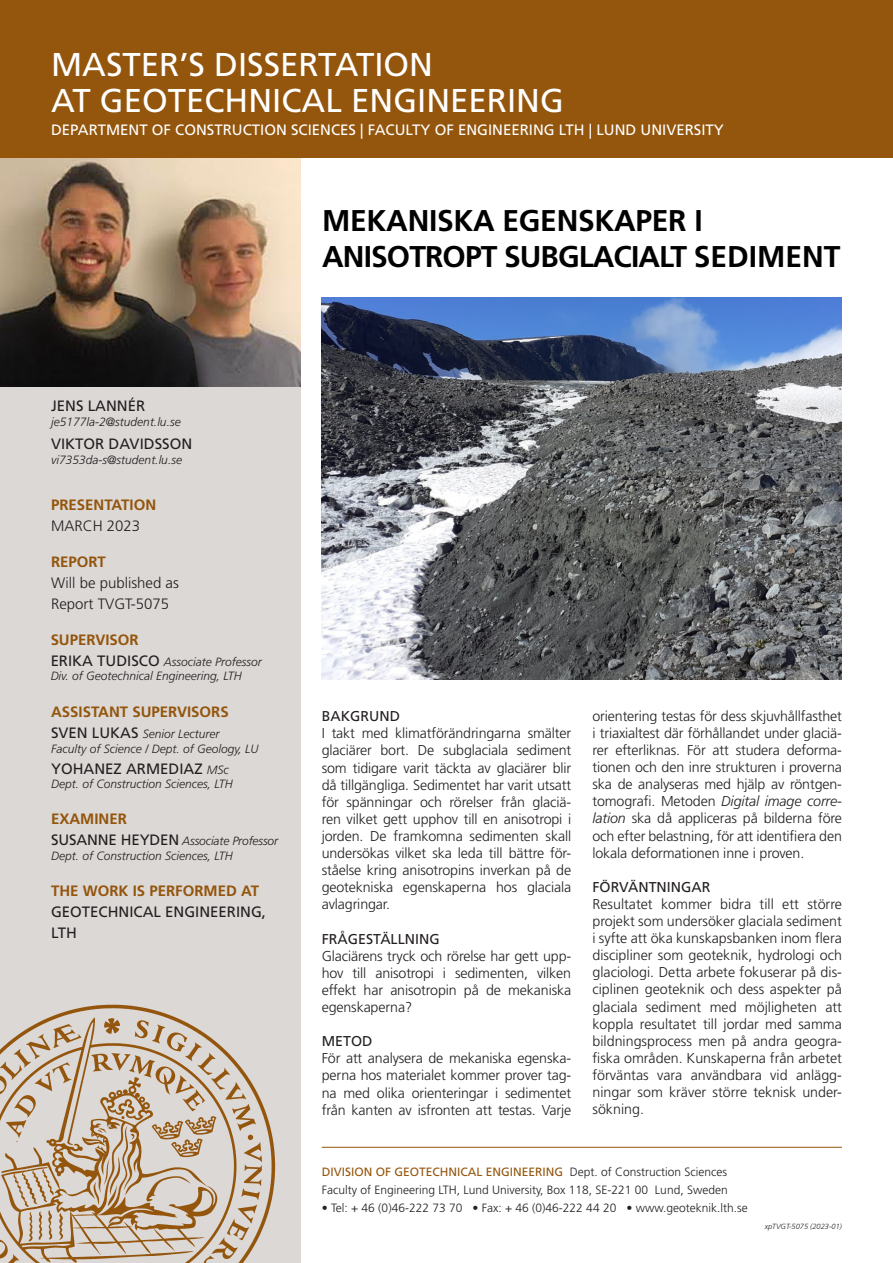
<style>
.page{position:relative;width:893px;height:1263px;background:#fff}
.page>*{position:absolute;margin:0;border:0;box-sizing:border-box;transform-origin:0 0}
.t1{font:33px/36px "Frutiger LT Std";color:#fff}
.t2{font:700 30px "Frutiger LT Std";letter-spacing:-.03em;color:#000}
.t3{font:700 30px "Frutiger LT Std";letter-spacing:-.01em;color:#000}
.t4{font:15px/21px "Frutiger LT Std";color:#231f20}
.t5{font:15px "Frutiger LT Std";color:#fff}
.t6{font:700 15px "Frutiger LT Std";color:#94550c}
.t7{font:300 15px "Frutiger LT Std";color:#231f20}
.t8{font:300 14.25px/17.1px "Frutiger LT Std";letter-spacing:-.01em;color:#231f20;text-align:justify}
.t9{font:14.25px "Frutiger LT Std";color:#231f20}
.t10{font:italic 300 12px/14.4px "Frutiger LT Std";color:#231f20}
.t11{font:300 12px/18px "Frutiger LT Std";color:#231f20}
.t12{font:italic 300 7.5px "Frutiger LT Std";color:#231f20}
.s1{font-weight:400;font-style:normal;font-size:15px}
.s2{font-weight:300;font-style:italic;font-size:12px}
.s3{font-weight:700;color:#94550c}
.s4{font-style:italic}
.s5{font-weight:400;color:#94550c}
</style>
<div class="page">
<img style="left:0;top:157px;width:300px;height:231px">
<div style="left:0;top:388px;width:300px;height:875px;background:#dbd8d6"></div>
<hr style="left:322px;top:1147px;width:520px;height:1px;background:#94550c">
<img style="left:0;top:1004px;width:276px;height:259px">
<div style="left:0;top:0;width:893px;height:157px;background:#94550c"></div>
<img style="left:322px;top:298px;width:520px;height:381px">
<h1 class="t1" style="left:51px;top:46px;width:514px">MASTER’S DISSERTATION<br>AT GEOTECHNICAL ENGINEERING</h1>
<p class="t5" style="left:51px;top:121px;width:674px">DEPARTMENT OF CONSTRUCTION SCIENCES | FACULTY OF ENGINEERING LTH | LUND UNIVERSITY</p>
<p class="t3" style="left:322px;top:203px;width:382px">MEKANISKA EGENSKAPER I</p>
<p class="t2" style="left:322px;top:239px;width:520px">ANISOTROPT SUBGLACIALT SEDIMENT</p>
<p class="t4" style="left:51px;top:395px;width:96px">JENS LANNÉR</p>
<p class="t10" style="left:51px;top:415px;width:131px">je5177la-2@student.lu.se</p>
<p class="t4" style="left:51px;top:433px;width:143px">VIKTOR DAVIDSSON</p>
<p class="t10" style="left:51px;top:453px;width:132px">vi7353da-s@student.lu.se</p>
<p class="t6" style="left:51px;top:496px;width:107px">PRESENTATION</p>
<p class="t7" style="left:51px;top:517px;width:91px">MARCH 2023</p>
<p class="t6" style="left:51px;top:553px;width:56px">REPORT</p>
<p class="t7" style="left:51px;top:574px;width:129px">Will be published as</p>
<p class="t7" style="left:51px;top:595px;width:120px">Report TVGT-5075</p>
<p class="t6" style="left:51px;top:631px;width:90px">SUPERVISOR</p>
<p class="t10" style="left:51px;top:655px;width:213px"><span class="s1">ERIKA TUDISCO</span> Associate Professor<br>Div. of Geotechnical Engineering, LTH</p>
<p class="t6" style="left:51px;top:703px;width:179px">ASSISTANT SUPERVISORS</p>
<p class="t10" style="left:51px;top:727px;width:209px"><span class="s1">SVEN LUKAS</span> Senior Lecturer<br>Faculty of Science / Dept. of Geology, LU</p>
<p class="t4" style="left:51px;top:758px;width:179px">YOHANEZ ARMEDIAZ <span class="s2">MSc</span></p>
<p class="t10" style="left:51px;top:777px;width:183px">Dept. of Construction Sciences, LTH</p>
<p class="t6" style="left:51px;top:810px;width:77px">EXAMINER</p>
<p class="t10" style="left:51px;top:834px;width:229px"><span class="s1">SUSANNE HEYDEN</span> Associate Professor<br>Dept. of Construction Sciences, LTH</p>
<p class="t4" style="left:51px;top:880px;width:217px"><span class="s3">THE WORK IS PERFORMED AT<br></span>GEOTECHNICAL ENGINEERING,</p>
<p class="t4" style="left:51px;top:922px;width:27px">LTH</p>
<p class="t9" style="left:322px;top:708px;width:80px">BAKGRUND</p>
<p class="t8" style="left:322px;top:725px;width:251px">I takt med klimatförändringarna smälter glaciärer bort. De subglaciala sediment som tidigare varit täckta av glaciärer blir då tillgängliga. Sedimentet har varit utsatt för spänningar och rörelser från glaciä&shy;ren vilket gett upphov till en anisotropi i jorden. De framkomna sedimenten skall undersökas vilket ska leda till bättre för&shy;ståelse kring anisotropins inverkan på de geotekniska egenskaperna hos glaciala avlagringar.</p>
<p class="t9" style="left:322px;top:930px;width:119px">FRÅGESTÄLLNING</p>
<p class="t8" style="left:322px;top:947px;width:251px">Glaciärens tryck och rörelse har gett upp&shy;hov till anisotropi i sedimenten, vilken effekt har anisotropin på de mekaniska egenskaperna?</p>
<p class="t9" style="left:322px;top:1033px;width:52px">METOD</p>
<p class="t8" style="left:322px;top:1050px;width:251px">För att analysera de mekaniska egenska&shy;perna hos materialet kommer prover tag&shy;na med olika orienteringar i sedimentet från kanten av isfronten att testas. Varje</p>
<p class="t8" style="left:592px;top:708px;width:251px">orientering testas för dess skjuvhållfasthet i triaxialtest där förhållandet under glaciä&shy;rer efterliknas. För att studera deforma&shy;tionen och den inre strukturen i proverna ska de analyseras med hjälp av röntgen&shy;tomografi. Metoden <span class="s4">Digital image corre&shy;lation</span> ska då appliceras på bilderna före och efter belastning, för att identifiera den lokala deformationen inne i proven.</p>
<p class="t9" style="left:592px;top:878px;width:119px">FÖRVÄNTNINGAR</p>
<p class="t8" style="left:592px;top:896px;width:251px">Resultatet kommer bidra till ett större projekt som undersöker glaciala sediment i syfte att öka kunskapsbanken inom flera discipliner som geoteknik, hydrologi och glaciologi. Detta arbete fokuserar på dis&shy;ciplinen geoteknik och dess aspekter på glaciala sediment med möjligheten att koppla resultatet till jordar med samma bildningsprocess men på andra geogra&shy;fiska områden. Kunskaperna från arbetet förväntas vara användbara vid anlägg&shy;ningar som kräver större teknisk under&shy;sökning.</p>
<p class="t11" style="left:322px;top:1163px;width:407px"><span class="s5">DIVISION OF GEOTECHNICAL ENGINEERING</span> Dept. of Construction Sciences<br>Faculty of Engineering LTH, Lund University, Box 118, SE-221 00 Lund, Sweden</p>
<p class="t11" style="left:322px;top:1199px;width:427px">• Tel: + 46 (0)46-222 73 70 • Fax: + 46 (0)46-222 44 20 • www.geoteknik.lth.se</p>
<p class="t12" style="left:765px;top:1222px;width:79px">xpTVGT-5075 (2023-01)</p>
</div>
